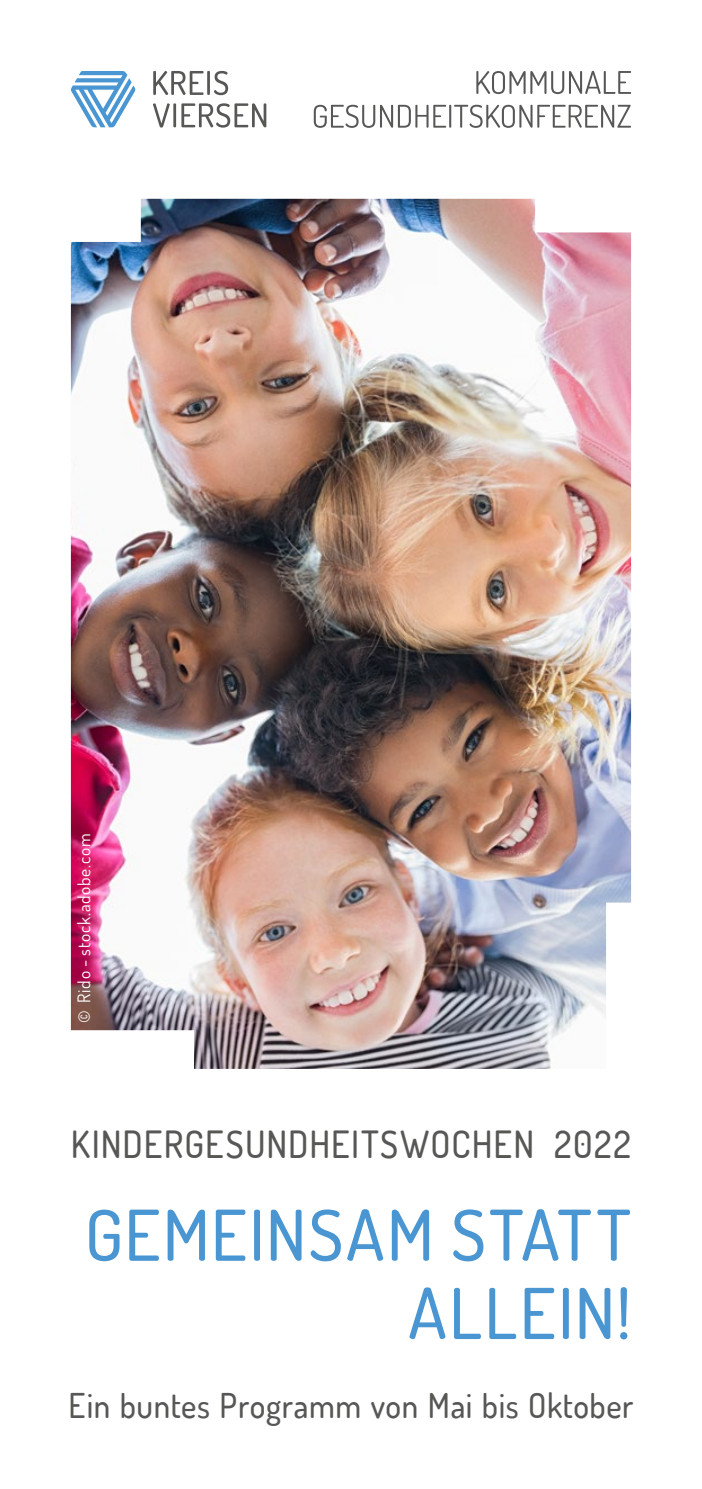
<style>
.page{position:relative;width:702px;height:1489px;background:#fff}
.page>*{position:absolute;margin:0;border:0;box-sizing:border-box;transform-origin:0 0}
.t1{font:500 70px/78.2px "Dosis";letter-spacing:.035em;color:#4a96d2;text-align:right}
.t2{font:500 37.5px "Dosis";letter-spacing:.035em;color:#575756;scale:.96 1}
.t3{font:500 34.25px "Dosis";letter-spacing:.015em;color:#575756;scale:.96 1}
.t4{font:17.5px "Dosis";letter-spacing:.04em;color:#fff}
</style>
<div class="page">
<svg style="left:314px;top:105px;width:317px;height:23px"></svg>
<svg style="left:476px;top:71px;width:155px;height:23px"></svg>
<svg style="left:71px;top:71px;width:64px;height:56px"></svg>
<svg style="left:153px;top:103px;width:113px;height:25px"></svg>
<svg style="left:153px;top:71px;width:75px;height:24px"></svg>
<img style="left:71px;top:199px;width:560px;height:869px">
<p class="t4" style="left:73px;top:1022px;width:191px;rotate:-90deg">© Rido - stock.adobe.com</p>
<p class="t2" style="left:71px;top:1119px;width:585px">KINDERGESUNDHEITSWOCHEN 2022</p>
<h1 class="t1" style="left:85px;top:1194px;width:547px">GEMEINSAM STATT<br>ALLEIN!</h1>
<p class="t3" style="left:69px;top:1382px;width:590px">Ein buntes Programm von Mai bis Oktober</p>
</div>
